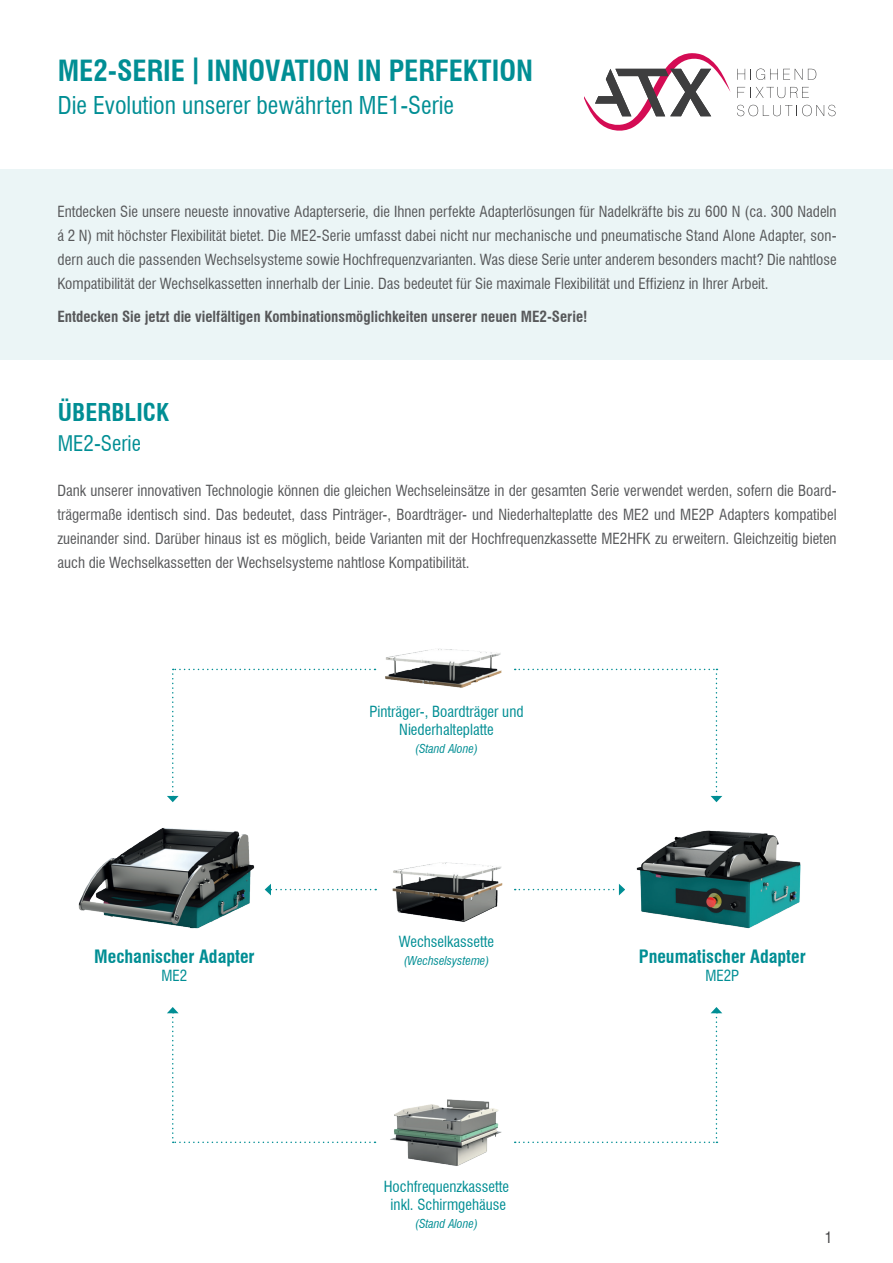
<style>
.page{position:relative;width:893px;height:1263px;background:#fff}
.page>*{position:absolute;margin:0;border:0;box-sizing:border-box;transform-origin:0 0}
.t1{font:700 condensed 28.5px "Swiss 721 BT";color:#008e94}
.t2{font:condensed 24px "Swiss 721 BT";color:#008e94}
.t3{font:700 condensed 24px "Swiss 721 BT";letter-spacing:.005em;color:#008e94}
.t4{font:condensed 21px "Swiss 721 BT";color:#008e94}
.t5{font:700 condensed 18px "Swiss 721 BT";color:#008e94}
.t6{font:condensed 15px/24px "Swiss 721 BT";color:#57585a;text-align:justify}
.t7{font:condensed 15px/18px "Swiss 721 BT";color:#008e94;text-align:center}
.t8{font:700 condensed 15px "Swiss 721 BT";color:#57585a}
.t9{font:condensed 15px "Swiss 721 BT";color:#3e3e3f}
.t10{font:italic condensed 12px "Swiss 721 BT";color:#008e94}
.s1{font-family:"Arial";font-stretch:normal}
</style>
<div class="page">
<svg style="left:737px;top:69px;width:79px;height:11px"></svg>
<svg style="left:737px;top:87px;width:72px;height:11px"></svg>
<svg style="left:737px;top:105px;width:99px;height:11px"></svg>
<svg style="left:584px;top:53px;width:146px;height:78px"></svg>
<div style="left:0;top:169px;width:893px;height:190px;background:#ebf5f6"></div>
<svg style="left:275px;top:888px;width:101px;height:3px"></svg>
<svg style="left:515px;top:884px;width:110px;height:11px"></svg>
<svg style="left:515px;top:669px;width:207px;height:133px"></svg>
<svg style="left:523px;top:1007px;width:199px;height:136px"></svg>
<svg style="left:167px;top:669px;width:208px;height:131px"></svg>
<svg style="left:167px;top:1007px;width:208px;height:136px"></svg>
<img style="left:78px;top:800px;width:194px;height:129px">
<img style="left:636px;top:830px;width:165px;height:99px">
<img style="left:385px;top:648px;width:117px;height:40px">
<img style="left:392px;top:862px;width:111px;height:60px">
<img style="left:390px;top:1099px;width:130px;height:67px">
<h1 class="t1" style="left:58px;top:54px;width:477px">ME2-SERIE <span class="s1">|</span> INNOVATION IN PERFEKTION</h1>
<h2 class="t2" style="left:58px;top:91px;width:398px">Die Evolution unserer bewährten ME1-Serie</h2>
<p class="t6" style="left:57px;top:200px;width:781px">Entdecken Sie unsere neueste innovative Adapterserie, die Ihnen perfekte Adapterlösungen für Nadelkräfte bis zu 600 N (ca. 300 Nadeln á 2 N) mit höchster Flexibilität bietet. Die ME2-Serie umfasst dabei nicht nur mechanische und pneumatische Stand Alone Adapter, son&shy;dern auch die passenden Wechselsysteme sowie Hochfrequenzvarianten. Was diese Serie unter anderem besonders macht? Die nahtlose Kompatibilität der Wechselkassetten innerhalb der Linie. Das bedeutet für Sie maximale Flexibilität und Effizienz in Ihrer Arbeit.</p>
<p class="t8" style="left:57px;top:308px;width:532px">Entdecken Sie jetzt die vielfältigen Kombinationsmöglichkeiten unserer neuen ME2-Serie!</p>
<h2 class="t3" style="left:58px;top:398px;width:113px">ÜBERBLICK</h2>
<h3 class="t4" style="left:58px;top:431px;width:85px">ME2-Serie</h3>
<p class="t6" style="left:57px;top:478px;width:781px">Dank unserer innovativen Technologie können die gleichen Wechseleinsätze in der gesamten Serie verwendet werden, sofern die Board&shy;trägermaße identisch sind. Das bedeutet, dass Pinträger-, Boardträger- und Niederhalteplatte des ME2 und ME2P Adapters kompatibel zueinander sind. Darüber hinaus ist es möglich, beide Varianten mit der Hochfrequenzkassette ME2HFK zu erweitern. Gleichzeitig bieten auch die Wechselkassetten der Wechselsysteme nahtlose Kompatibilität.</p>
<p class="t5" style="left:94px;top:946px;width:162px">Mechanischer Adapter</p>
<p class="t7" style="left:161px;top:967px;width:27px">ME2</p>
<p class="t7" style="left:369px;top:702px;width:156px">Pinträger-, Boardträger und<br>Niederhalteplatte</p>
<p class="t10" style="left:415px;top:741px;width:64px">(Stand Alone)</p>
<p class="t7" style="left:399px;top:933px;width:97px">Wechselkassette</p>
<p class="t10" style="left:404px;top:954px;width:87px">(Wechselsysteme)</p>
<p class="t7" style="left:384px;top:1178px;width:127px">Hochfrequenzkassette inkl. Schirmgehäuse</p>
<p class="t10" style="left:415px;top:1216px;width:64px">(Stand Alone)</p>
<p class="t5" style="left:639px;top:946px;width:168px">Pneumatischer Adapter</p>
<p class="t7" style="left:705px;top:967px;width:35px">ME2P</p>
<p class="t9" style="left:825px;top:1228px;width:9px">1</p>
</div>
